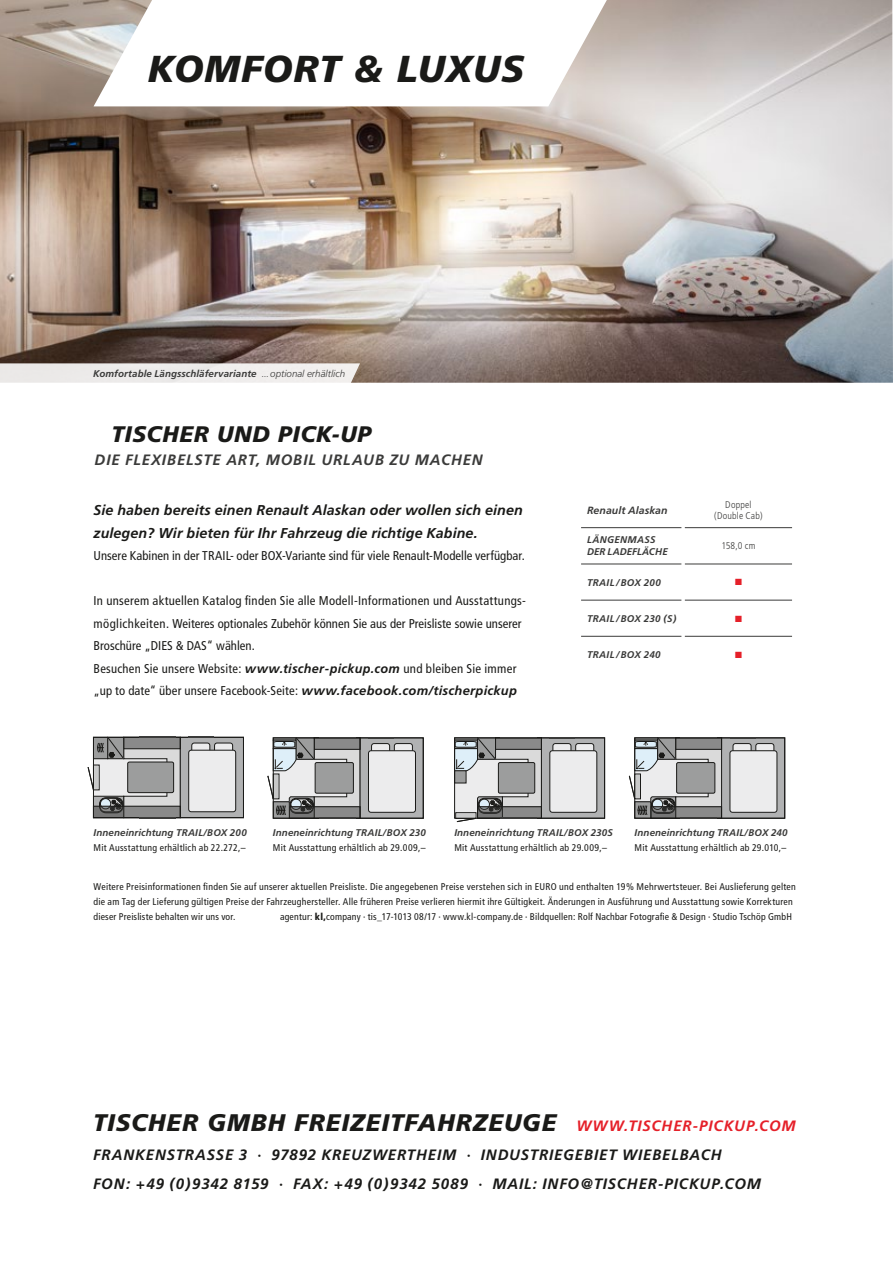
<style>
.page{position:relative;width:893px;height:1263px;background:#fff}
.page>*{position:absolute;margin:0;border:0;box-sizing:border-box;transform-origin:0 0}
.t1{font:italic 900 37.5px "Frutiger";letter-spacing:.02em;color:#1a1a18}
.t2{font:italic 900 24px "Frutiger";letter-spacing:.04em;color:#1a1a18}
.t3{font:italic 900 22.5px "Frutiger";letter-spacing:.035em;color:#1a1a18}
.t4{font:italic 700 15px/29.2px "Frutiger";letter-spacing:.055em;color:#1a1a18}
.t5{font:italic 700 15px "Frutiger";letter-spacing:.055em;color:#3b3b3a}
.t6{font:italic 700 15px "Frutiger";letter-spacing:.06em;color:#e52029}
.t7{font:italic 700 14.25px/22.5px "Frutiger";letter-spacing:.005em;color:#1a1a18}
.t8{font:condensed 12.75px/22.5px "Frutiger";letter-spacing:.005em;color:#1a1a18}
.t9{font:italic 700 10.5px "Frutiger";letter-spacing:.005em;color:#3b3b3a}
.t10{font:condensed 9.75px/15px "Frutiger";letter-spacing:.025em;color:#1a1a18}
.t11{font:italic 700 9.75px/12px "Frutiger";letter-spacing:.01em;color:#3b3b3a}
.t12{font:italic 700 9.75px "Frutiger";letter-spacing:.03em;color:#3b3b3a}
.t13{font:300 condensed 9.75px/10.5px "Frutiger";letter-spacing:.02em;color:#3b3b3a;text-align:center}
.t14{font:9px "Zapf Dingbats ITC";color:#e52029}
.s1{font-weight:300}
.s2{font-weight:700;font-style:italic;font-stretch:normal}
.s3{font-weight:900}
</style>
<div class="page">
<svg style="left:182px;top:739px;width:60px;height:77px"></svg>
<div style="left:180px;top:737px;width:64px;height:81px;border:1px solid #1a1a18"></div>
<svg style="left:192px;top:743px;width:18px;height:12px"></svg>
<div style="left:192px;top:743px;width:18px;height:12px;border:1px solid #1a1a18;border-radius:2px"></div>
<svg style="left:215px;top:743px;width:18px;height:12px"></svg>
<div style="left:214px;top:743px;width:19px;height:12px;border:1px solid #1a1a18;border-radius:2px"></div>
<div style="left:189px;top:750px;width:47px;height:62px;background:#ececed;border-radius:3px"></div>
<div style="left:189px;top:750px;width:47px;height:62px;border:1px solid #1a1a18;border-radius:3px"></div>
<svg style="left:87px;top:737px;width:93px;height:81px;background:#a9a9a9"></svg>
<div style="left:93px;top:737px;width:151px;height:81px;border:1px solid #1a1a18"></div>
<hr style="left:189px;top:736px;width:25px;height:2px;background:#3b3b3a">
<hr style="left:139px;top:736px;width:36px;height:2px;background:#3b3b3a">
<hr style="left:139px;top:817px;width:36px;height:1px;background:#3b3b3a">
<svg style="left:267px;top:738px;width:9px;height:80px"></svg>
<img style="left:0;top:0;width:893px;height:363px">
<svg style="left:94px;top:0;width:513px;height:106px"></svg>
<svg style="left:276px;top:44px;width:617px;height:779px"></svg>
<hr style="left:685px;top:527px;width:107px;height:1px;background:#3b3b3a">
<hr style="left:685px;top:564px;width:107px;height:1px;background:#3b3b3a">
<hr style="left:685px;top:600px;width:107px;height:1px;background:#3b3b3a">
<hr style="left:685px;top:636px;width:107px;height:1px;background:#3b3b3a">
<hr style="left:581px;top:527px;width:101px;height:1px;background:#3b3b3a">
<hr style="left:581px;top:564px;width:101px;height:1px;background:#3b3b3a">
<hr style="left:581px;top:600px;width:101px;height:1px;background:#3b3b3a">
<hr style="left:581px;top:636px;width:101px;height:1px;background:#3b3b3a">
<hr style="left:792px;top:491px;width:3px;height:37px;background:#fff">
<hr style="left:792px;top:528px;width:3px;height:36px;background:#fff">
<hr style="left:792px;top:564px;width:3px;height:36px;background:#fff">
<hr style="left:792px;top:600px;width:3px;height:36px;background:#fff">
<hr style="left:792px;top:636px;width:3px;height:36px;background:#fff">
<hr style="left:682px;top:491px;width:3px;height:37px;background:#fff">
<hr style="left:682px;top:528px;width:3px;height:36px;background:#fff">
<hr style="left:682px;top:564px;width:3px;height:36px;background:#fff">
<hr style="left:682px;top:600px;width:3px;height:36px;background:#fff">
<hr style="left:682px;top:636px;width:3px;height:36px;background:#fff">
<svg style="left:0;top:363px;width:360px;height:21px;background:#eae8e7"></svg>
<h1 class="t1" style="left:148px;top:47px;width:378px">KOMFORT &amp; LUXUS</h1>
<p class="t11" style="left:93px;top:368px;width:254px">Komfortable Längsschläfervariante <span class="s1">...optional erhältlich</span></p>
<h3 class="t3" style="left:112px;top:421px;width:261px">TISCHER UND PICK-UP</h3>
<h3 class="t5" style="left:95px;top:451px;width:390px">DIE FLEXIBELSTE ART, MOBIL URLAUB ZU MACHEN</h3>
<h3 class="t7" style="left:94px;top:499px;width:431px">Sie haben bereits einen Renault Alaskan oder wollen sich einen zulegen? Wir bieten für Ihr Fahrzeug die richtige Kabine.</h3>
<h3 class="t8" style="left:94px;top:544px;width:433px">Unsere Kabinen in der TRAIL- oder BOX-Variante sind für viele Renault-Modelle verfügbar.</h3>
<p class="t8" style="left:94px;top:589px;width:434px">In unserem aktuellen Katalog finden Sie alle Modell-Informationen und Ausstattungs&shy;möglichkeiten. Weiteres optionales Zubehör können Sie aus der Preisliste sowie unserer Broschüre „DIES &amp; DAS“ wählen.<br>Besuchen Sie unsere Website: <span class="s2">www.tischer-pickup.com</span> und bleiben Sie immer „up to date“ über unsere Facebook-Seite: <span class="s2">www.facebook.com/tischerpickup</span></p>
<p class="t9" style="left:587px;top:504px;width:82px">Renault Alaskan</p>
<p class="t13" style="left:714px;top:499px;width:50px">Doppel (Double Cab)</p>
<p class="t11" style="left:587px;top:534px;width:82px">LÄNGENMASS<br>DER LADEFLÄCHE</p>
<p class="t13" style="left:721px;top:541px;width:36px">158,0 cm</p>
<p class="t12" style="left:587px;top:577px;width:75px">TRAIL / BOX 200</p>
<p class="t14" style="left:735px;top:578px;width:8px">■</p>
<p class="t12" style="left:587px;top:613px;width:91px">TRAIL / BOX 230 (S)</p>
<p class="t14" style="left:735px;top:614px;width:8px">■</p>
<p class="t12" style="left:587px;top:649px;width:75px">TRAIL / BOX 240</p>
<p class="t14" style="left:735px;top:650px;width:8px">■</p>
<p class="t11" style="left:454px;top:827px;width:160px">Inneneinrichtung TRAIL/BOX 230S</p>
<p class="t10" style="left:454px;top:840px;width:154px">Mit Ausstattung erhältlich ab 29.009,–</p>
<p class="t11" style="left:635px;top:827px;width:155px">Inneneinrichtung TRAIL/BOX 240</p>
<p class="t10" style="left:635px;top:840px;width:153px">Mit Ausstattung erhältlich ab 29.010,–</p>
<p class="t10" style="left:94px;top:879px;width:704px">Weitere Preisinformationen finden Sie auf unserer aktuellen Preisliste. Die angegebenen Preise verstehen sich in EURO und enthalten 19% Mehrwertsteuer. Bei Auslieferung gelten die am Tag der Lieferung gültigen Preise der Fahrzeughersteller. Alle früheren Preise verlieren hiermit ihre Gültigkeit. Änderungen in Ausführung und Ausstattung sowie Korrekturen dieser Preisliste behalten wir uns vor.</p>
<p class="t11" style="left:94px;top:827px;width:155px">Inneneinrichtung TRAIL/BOX 200</p>
<p class="t10" style="left:94px;top:840px;width:154px">Mit Ausstattung erhältlich ab 22.272,–</p>
<p class="t11" style="left:273px;top:827px;width:154px">Inneneinrichtung TRAIL/BOX 230</p>
<p class="t10" style="left:273px;top:840px;width:154px">Mit Ausstattung erhältlich ab 29.009,–</p>
<p class="t10" style="left:280px;top:909px;width:513px">agentur: <span class="s3">kl,</span>company · tis_17-1013 08/17 · www.kl-company.de · Bildquellen: Rolf Nachbar Fotografie &amp; Design · Studio Tschöp GmbH</p>
<h2 class="t2" style="left:93px;top:1108px;width:465px">TISCHER GMBH FREIZEITFAHRZEUGE</h2>
<h3 class="t6" style="left:576px;top:1117px;width:221px">WWW.TISCHER-PICKUP.COM</h3>
<h3 class="t4" style="left:93px;top:1140px;width:669px">FRANKENSTRASSE 3 · 97892 KREUZWERTHEIM · INDUSTRIEGEBIET WIEBELBACH<br>FON: +49 (0)9342 8159 · FAX: +49 (0)9342 5089 · MAIL: INFO@TISCHER-PICKUP.COM</h3>
</div>
